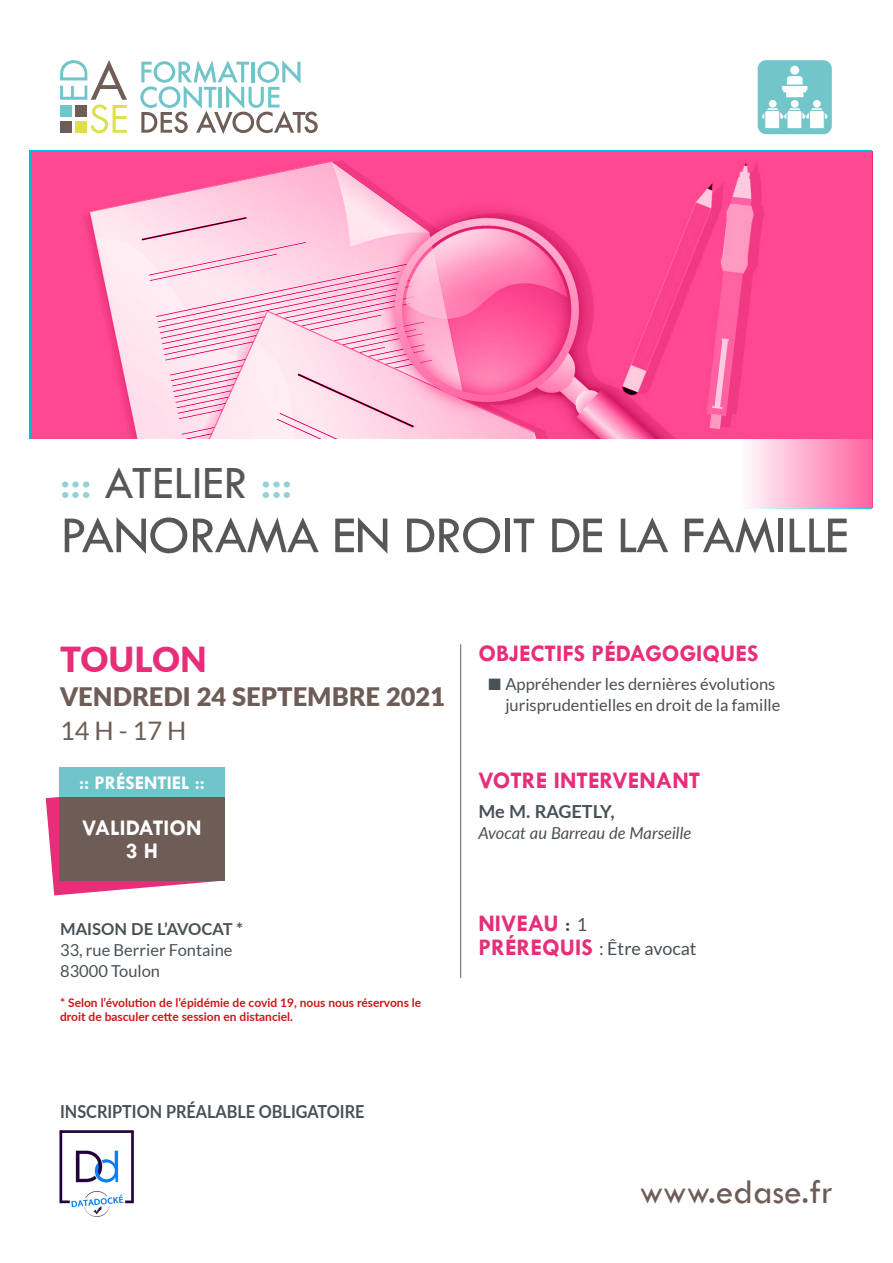
<style>
.page{position:relative;width:893px;height:1263px;background:#fff}
.page>*{position:absolute;margin:0;border:0;box-sizing:border-box;transform-origin:0 0}
.t1{font:54px "Tw Cen";letter-spacing:-.02em;color:#575756}
.t2{font:48px "Tw Cen";color:#575756}
.t3{font:35.25px "Tw Cen";color:#6e5d57}
.t4{font:900 34.5px "Lato";color:#e72e79}
.t5{font:900 25.5px "Lato";color:#6e5d57}
.t6{font:25.5px "Lato";color:#6e5d57}
.t7{font:700 24px "Tw Cen";color:#e72e79}
.t8{font:700 22.5px "Tw Cen";color:#fff}
.t9{font:700 19.5px "Tw Cen";color:#fff}
.t10{font:700 18px "Lato";color:#485156;scale:.9 1}
.t11{font:18px "Lato";color:#485156}
.t12{font:700 18px "Lato";color:#485156}
.t13{font:16.5px/21px "Lato";color:#485156}
.t14{font:italic 16.5px "Lato";color:#485156}
.t15{font:700 16.5px "Lato";color:#485156}
.t16{font:700 12px/14.4px "Lato";color:#cd1719}
.s1{color:#95d1d5}
.s2{font-weight:400;color:#485156}
.s3{font-family:"Lato";font-weight:400;font-size:18px;color:#485156}
.s4{font-family:"Tw Cen";font-weight:700;font-size:24px;color:#e72e79}
</style>
<div class="page">
<img style="left:59px;top:1130px;width:75px;height:87px">
<svg style="left:46px;top:797px;width:173px;height:98px"></svg>
<div style="left:59px;top:797px;width:166px;height:84px;background:#6e5d57"></div>
<div style="left:59px;top:767px;width:166px;height:30px;background:#70c5ca"></div>
<hr style="left:460px;top:644px;width:1px;height:334px;background:#6e5d57">
<svg style="left:31px;top:151px;width:842px;height:288px;fill:#ff4891"></svg>
<svg style="left:60px;top:60px;width:67px;height:73px"></svg>
<div style="left:60px;top:105px;width:12px;height:12px;background:#70c5ca"></div>
<div style="left:75px;top:105px;width:12px;height:12px;background:#6f5e58"></div>
<div style="left:60px;top:121px;width:12px;height:12px;background:#6f5e58"></div>
<div style="left:75px;top:121px;width:12px;height:12px;background:#dddf4b"></div>
<svg style="left:140px;top:60px;width:178px;height:74px"></svg>
<div style="left:758px;top:60px;width:74px;height:74px;background:#72c6ca;border-radius:8px"></div>
<div style="left:790px;top:66px;width:9px;height:9px;background:#fff;border-radius:50%"></div>
<svg style="left:787px;top:76px;width:16px;height:9px"></svg>
<hr style="left:782px;top:86px;width:25px;height:4px;background:#fff">
<hr style="left:783px;top:88px;width:23px;height:4px;background:#fff">
<div style="left:786px;top:90px;width:17px;height:7px;background:#fff"></div>
<div style="left:769px;top:100px;width:8px;height:8px;background:#fff;border-radius:50%"></div>
<div style="left:791px;top:100px;width:8px;height:8px;background:#fff;border-radius:50%"></div>
<div style="left:813px;top:100px;width:8px;height:8px;background:#fff;border-radius:50%"></div>
<svg style="left:762px;top:108px;width:66px;height:21px"></svg>
<h2 class="t2" style="left:60px;top:454px;width:234px"><span class="s1">:::</span> ATELIER <span class="s1">:::</span></h2>
<h1 class="t1" style="left:60px;top:503px;width:790px">PANORAMA EN DROIT DE LA FAMILLE</h1>
<h3 class="t4" style="left:60px;top:633px;width:148px">TOULON</h3>
<h3 class="t5" style="left:60px;top:677px;width:387px">VENDREDI 24 SEPTEMBRE 2021</h3>
<h3 class="t6" style="left:60px;top:716px;width:128px">14 H - 17 H</h3>
<h3 class="t7" style="left:478px;top:639px;width:282px">OBJECTIFS PÉDAGOGIQUES</h3>
<p class="t13" style="left:505px;top:674px;width:277px;text-indent:-17px">■ Appréhender les dernières évolutions jurisprudentielles en droit de la famille</p>
<h3 class="t7" style="left:478px;top:766px;width:223px">VOTRE INTERVENANT</h3>
<p class="t12" style="left:478px;top:798px;width:138px">Me M. RAGETLY,</p>
<p class="t9" style="left:79px;top:771px;width:127px">:: PRÉSENTIEL ::</p>
<h3 class="t8" style="left:82px;top:815px;width:121px">VALIDATION</h3>
<p class="t14" style="left:478px;top:821px;width:214px">Avocat au Barreau de Marseille</p>
<h3 class="t8" style="left:126px;top:837px;width:34px">3 H</h3>
<p class="t15" style="left:60px;top:916px;width:185px">MAISON DE L’AVOCAT *</p>
<p class="t13" style="left:60px;top:939px;width:174px">33, rue Berrier Fontaine<br>83000 Toulon</p>
<p class="t16" style="left:60px;top:995px;width:363px">* Selon l’évolution de l’épidémie de covid 19, nous nous réservons le droit de basculer cette session en distanciel.</p>
<p class="t10" style="left:60px;top:1098px;width:340px">INSCRIPTION PRÉALABLE OBLIGATOIRE</p>
<h3 class="t7" style="left:478px;top:909px;width:110px">NIVEAU <span class="s2">:</span> <span class="s3">1</span></h3>
<p class="t11" style="left:478px;top:938px;width:220px"><span class="s4">PRÉREQUIS</span> : Être avocat</p>
<h3 class="t3" style="left:640px;top:1170px;width:195px">www.edase.fr</h3>
</div>
